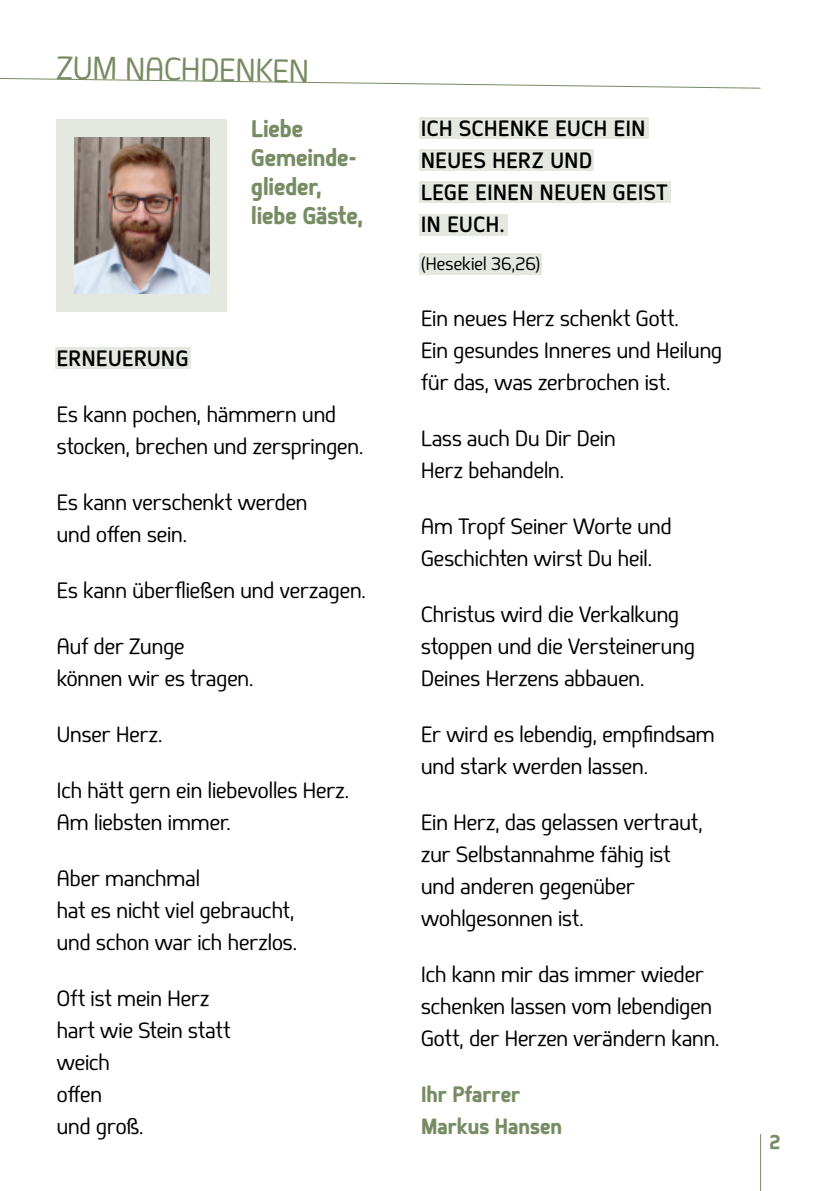
<style>
.page{position:relative;width:840px;height:1191px;background:#fff}
.page>*{position:absolute;margin:0;border:0;box-sizing:border-box;transform-origin:0 0}
.t1{font:32px "Springsteel";color:#788c64}
.Grundtext_fett{font:800 24px/28.8px "Springsteel";color:#788c64}
.Grundtext_fett-2{font:22px/32px "Springsteel";color:#000}
.Grundtext_fett-3{font:700 22px/32px "Springsteel";letter-spacing:.03em;color:#000}
.Grundtext_fett-4{font:800 22px "Springsteel";letter-spacing:.005em;color:#788c64}
.t2{font:800 20px "Springsteel";color:#788c64}
.Grundtext_fett-5{font:18px "Springsteel";letter-spacing:.01em;color:#000}
</style>
<div class="page">
<div style="left:419px;top:117px;width:229px;height:22px;background:#e4e8e0"></div>
<div style="left:419px;top:149px;width:175px;height:22px;background:#e4e8e0"></div>
<div style="left:419px;top:182px;width:251px;height:21px;background:#e4e8e0"></div>
<div style="left:419px;top:214px;width:88px;height:21px;background:#e4e8e0"></div>
<div style="left:419px;top:253px;width:122px;height:22px;background:#e4e8e0"></div>
<div style="left:55px;top:348px;width:135px;height:21px;background:#e4e8e0"></div>
<svg style="left:0;top:78px;width:760px;height:11px"></svg>
<hr style="left:759px;top:1134px;width:1px;height:57px;background:#788c64">
<div style="left:57px;top:119px;width:170px;height:193px;background:#e4e8e0"></div>
<img style="left:74px;top:137px;width:135px;height:157px">
<p class="t1" style="left:57px;top:48px;width:254px;rotate:1deg">ZUM NACHDENKEN</p>
<p class="Grundtext_fett" style="left:251px;top:114px;width:53px">Liebe</p>
<p class="Grundtext_fett" style="left:251px;top:143px;width:106px">Gemeinde&shy;glieder,</p>
<p class="Grundtext_fett" style="left:251px;top:200px;width:113px">liebe Gäste,</p>
<p class="Grundtext_fett-3" style="left:57px;top:342px;width:133px">ERNEUERUNG</p>
<p class="Grundtext_fett-2" style="left:57px;top:398px;width:308px">Es kann pochen, hämmern und stocken, brechen und zerspringen.</p>
<p class="Grundtext_fett-2" style="left:57px;top:486px;width:252px">Es kann verschenkt werden</p>
<p class="Grundtext_fett-2" style="left:57px;top:518px;width:132px">und offen sein.</p>
<p class="Grundtext_fett-2" style="left:57px;top:574px;width:310px">Es kann überfließen und verzagen.</p>
<p class="Grundtext_fett-2" style="left:57px;top:630px;width:129px">Auf der Zunge</p>
<p class="Grundtext_fett-2" style="left:57px;top:662px;width:198px">können wir es tragen.</p>
<p class="Grundtext_fett-2" style="left:57px;top:718px;width:107px">Unser Herz.</p>
<p class="Grundtext_fett-2" style="left:57px;top:774px;width:294px">Ich hätt gern ein liebevolles Herz.</p>
<p class="Grundtext_fett-2" style="left:57px;top:806px;width:175px">Am liebsten immer.</p>
<p class="Grundtext_fett-2" style="left:57px;top:862px;width:145px">Aber manchmal</p>
<p class="Grundtext_fett-2" style="left:57px;top:894px;width:241px">hat es nicht viel gebraucht, und schon war ich herzlos.</p>
<p class="Grundtext_fett-2" style="left:57px;top:982px;width:154px">Oft ist mein Herz</p>
<p class="Grundtext_fett-2" style="left:57px;top:1014px;width:175px">hart wie Stein statt</p>
<p class="Grundtext_fett-2" style="left:57px;top:1046px;width:55px">weich</p>
<p class="Grundtext_fett-2" style="left:57px;top:1078px;width:47px">offen</p>
<p class="Grundtext_fett-2" style="left:57px;top:1110px;width:88px">und groß.</p>
<p class="Grundtext_fett-3" style="left:421px;top:112px;width:225px">ICH SCHENKE EUCH EIN<br>NEUES HERZ UND</p>
<p class="Grundtext_fett-3" style="left:421px;top:176px;width:248px">LEGE EINEN NEUEN GEIST</p>
<p class="Grundtext_fett-3" style="left:421px;top:208px;width:85px">IN EUCH.</p>
<p class="Grundtext_fett-5" style="left:421px;top:253px;width:121px">(Hesekiel 36,26)</p>
<p class="Grundtext_fett-2" style="left:421px;top:302px;width:259px">Ein neues Herz schenkt Gott.</p>
<p class="Grundtext_fett-2" style="left:421px;top:334px;width:302px">Ein gesundes Inneres und Heilung für das, was zerbrochen ist.</p>
<p class="Grundtext_fett-2" style="left:421px;top:422px;width:196px">Lass auch Du Dir Dein<br>Herz behandeln.</p>
<p class="Grundtext_fett-2" style="left:421px;top:510px;width:252px">Am Tropf Seiner Worte und<br>Geschichten wirst Du heil.</p>
<p class="Grundtext_fett-2" style="left:421px;top:598px;width:275px">Christus wird die Verkalkung stoppen und die Versteinerung<br>Deines Herzens abbauen.</p>
<p class="Grundtext_fett-2" style="left:421px;top:718px;width:295px">Er wird es lebendig, empfindsam</p>
<p class="Grundtext_fett-2" style="left:421px;top:750px;width:228px">und stark werden lassen.</p>
<p class="Grundtext_fett-2" style="left:421px;top:806px;width:283px">Ein Herz, das gelassen vertraut,</p>
<p class="Grundtext_fett-2" style="left:421px;top:838px;width:251px">zur Selbstannahme fähig ist</p>
<p class="Grundtext_fett-2" style="left:421px;top:870px;width:215px">und anderen gegenüber wohlgesonnen ist.</p>
<p class="Grundtext_fett-2" style="left:421px;top:958px;width:300px">Ich kann mir das immer wieder schenken lassen vom lebendigen<br>Gott, der Herzen verändern kann.</p>
<p class="Grundtext_fett-4" style="left:421px;top:1080px;width:100px">Ihr Pfarrer</p>
<p class="Grundtext_fett-4" style="left:421px;top:1112px;width:142px">Markus Hansen</p>
<p class="t2" style="left:768px;top:1129px;width:12px">2</p>
</div>
